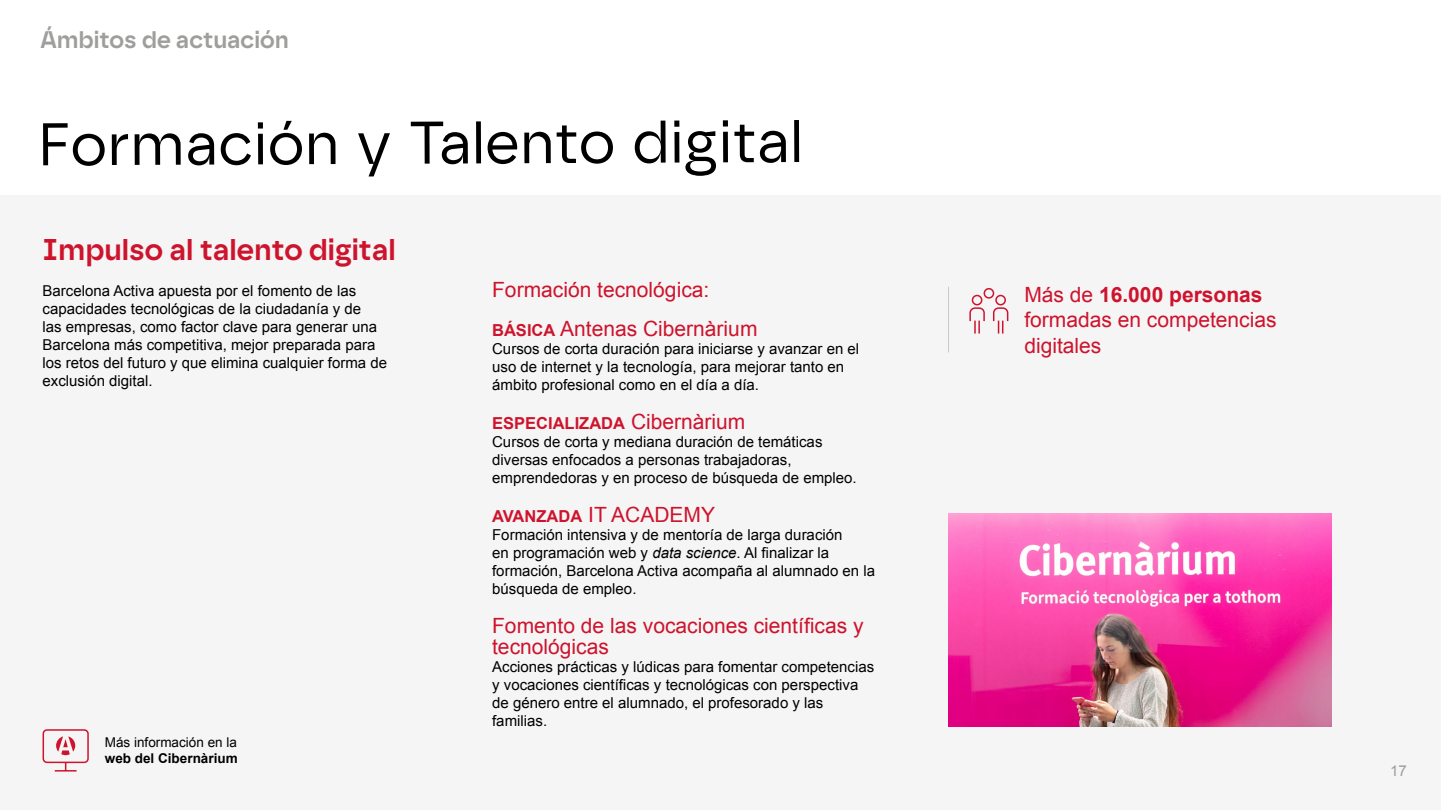
<style>
.page{position:relative;width:1441px;height:810px;background:#fff}
.page>*{position:absolute;margin:0;border:0;box-sizing:border-box;transform-origin:0 0}
.t1{font:60px "Safiro";letter-spacing:-.005em;color:#000}
.Secció___Titol_N2{font:600 30px "Safiro";color:#ce132d}
.t2{font:600 24px "Safiro";color:#9e9e9c}
.Secció___Títol_N3{font:21px/25.2px "Arial";color:#ce132d}
.Secció___Títol_N3-2{font:700 16.5px "Arial";color:#ce132d}
.Text___Normal{font:15px/18px "Arial";color:#000}
.t3{font:15px "Arial";color:#9e9e9c}
.t4{font:13.5px "Arial";color:#000}
.t5{font:700 13.5px "Arial";color:#000}
.s1{font-weight:700;font-size:16.5px}
.s2{font-weight:400;font-size:21px}
.s3{font-style:italic}
.s4{font-weight:700}
</style>
<div class="page">
<div style="left:0;top:196px;width:1440px;height:614px;background:#f5f5f5"></div>
<hr style="left:947px;top:287px;width:1px;height:66px;background:#9e9e9c">
<svg style="left:969px;top:288px;width:39px;height:46px"></svg>
<img style="left:948px;top:513px;width:383px;height:213px">
<svg style="left:42px;top:729px;width:47px;height:43px"></svg>
<p class="t2" style="left:40px;top:26px;width:250px">Ámbitos de actuación</p>
<p class="t1" style="left:38px;top:108px;width:767px">Formación y Talento digital</p>
<p class="Secció___Titol_N2" style="left:43px;top:232px;width:354px">Impulso al talento digital</p>
<p class="Text___Normal" style="left:43px;top:282px;width:346px">Barcelona Activa apuesta por el fomento de las capacidades tecnológicas de la ciudadanía y de<br>las empresas, como factor clave para generar una Barcelona más competitiva, mejor preparada para los retos del futuro y que elimina cualquier forma de exclusión digital.</p>
<p class="Secció___Títol_N3" style="left:492px;top:277px;width:219px">Formación tecnológica:</p>
<p class="Secció___Títol_N3" style="left:492px;top:316px;width:267px"><span class="s1">BÁSICA</span> Antenas Cibernàrium</p>
<p class="Text___Normal" style="left:492px;top:340px;width:368px">Cursos de corta duración para iniciarse y avanzar en el uso de internet y la tecnología, para mejorar tanto en ámbito profesional como en el día a día.</p>
<p class="Secció___Títol_N3-2" style="left:492px;top:412px;width:255px">ESPECIALIZADA <span class="s2">Cibernàrium</span></p>
<p class="Text___Normal" style="left:492px;top:433px;width:366px">Cursos de corta y mediana duración de temáticas diversas enfocados a personas trabajadoras, emprendedoras y en proceso de búsqueda de empleo.</p>
<p class="Secció___Títol_N3" style="left:492px;top:502px;width:224px"><span class="s1">AVANZADA</span> IT ACADEMY</p>
<p class="Text___Normal" style="left:492px;top:526px;width:384px">Formación intensiva y de mentoría de larga duración<br>en programación web y <span class="s3">data science</span>. Al finalizar la formación, Barcelona Activa acompaña al alumnado en la búsqueda de empleo.</p>
<p class="Secció___Títol_N3" style="left:492px;top:613px;width:373px">Fomento de las vocaciones científicas y</p>
<p class="Secció___Títol_N3" style="left:492px;top:634px;width:118px">tecnológicas</p>
<p class="Text___Normal" style="left:492px;top:658px;width:383px">Acciones prácticas y lúdicas para fomentar competencias y vocaciones científicas y tecnológicas con perspectiva de género entre el alumnado, el profesorado y las familias.</p>
<p class="t4" style="left:105px;top:734px;width:134px">Más información en la</p>
<p class="t5" style="left:105px;top:750px;width:134px">web del Cibernàrium</p>
<p class="Secció___Títol_N3" style="left:1024px;top:282px;width:254px">Más de <span class="s4">16.000 personas </span>formadas en competencias digitales</p>
<p class="t3" style="left:1389px;top:761px;width:18px">17</p>
</div>
